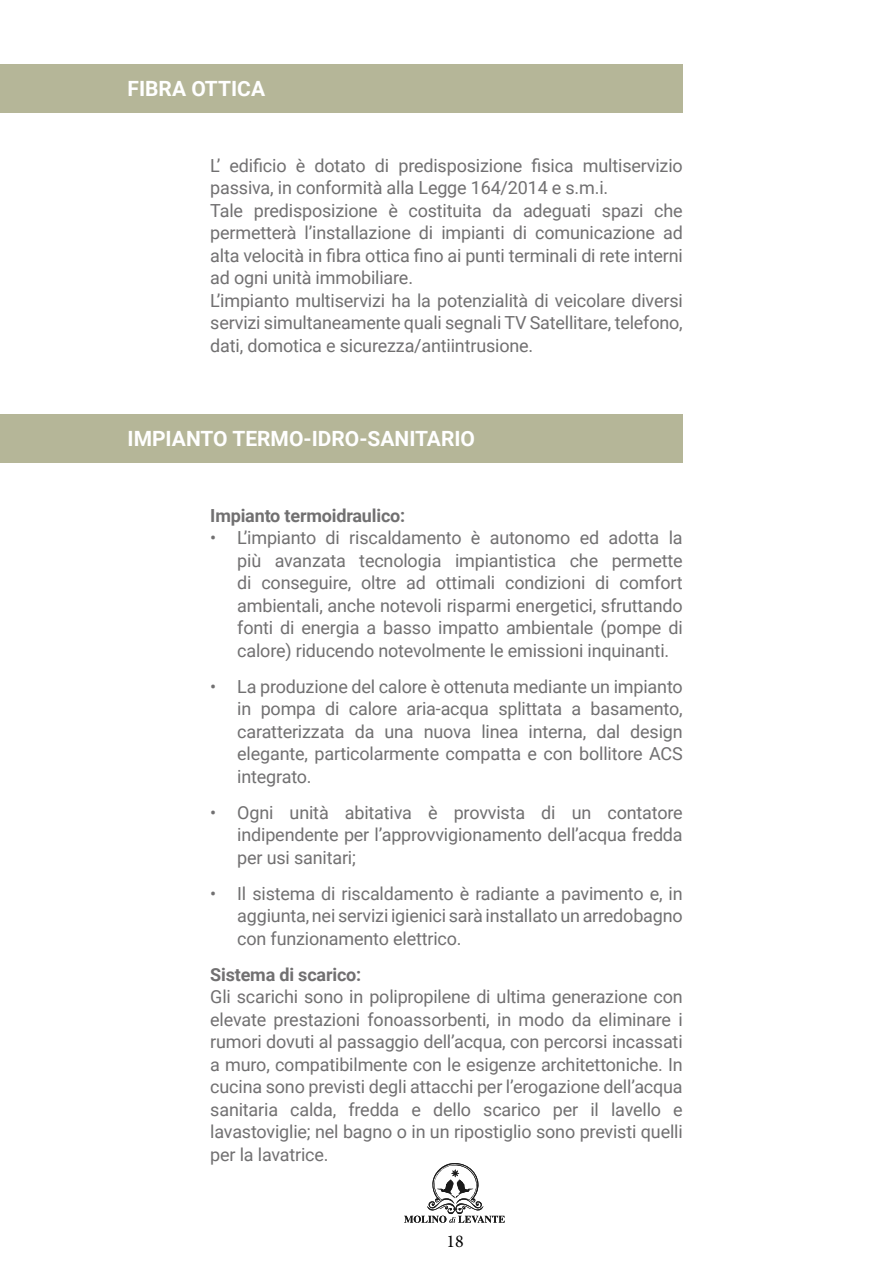
<style>
.page{position:relative;width:893px;height:1263px;background:#fff}
.page>*{position:absolute;margin:0;border:0;box-sizing:border-box;transform-origin:0 0}
.t1{font:700 21px "Roboto";color:#fff}
.t2{font:18px/22.5px "Roboto";letter-spacing:-.01em;color:#717071;text-align:justify}
.t3{font:700 18px "Roboto";letter-spacing:-.01em;color:#717071}
.t4{font:18px "Minion Pro";color:#000}
</style>
<div class="page">
<svg style="left:404px;top:1163px;width:101px;height:60px"></svg>
<div style="left:0;top:64px;width:683px;height:49px;background:#b5b698"></div>
<div style="left:0;top:414px;width:683px;height:49px;background:#b5b698"></div>
<p class="t1" style="left:128px;top:74px;width:139px">FIBRA OTTICA</p>
<p class="t2" style="left:210px;top:154px;width:474px;text-align:left">L’ edificio è dotato di predisposizione fisica multiservizio passiva, in conformità alla Legge 164/2014 e s.m.i.<br>Tale predisposizione è costituita da adeguati spazi che permetterà l’installazione di impianti di comunicazione ad alta velocità in fibra ottica fino ai punti terminali di rete interni ad ogni unità immobiliare.<br>L’impianto multiservizi ha la potenzialità di veicolare diversi servizi simultaneamente quali segnali TV Satellitare, telefono, dati, domotica e sicurezza/antiintrusione.</p>
<p class="t1" style="left:128px;top:424px;width:139px">FIBR OTTICA</p>
<p class="t1" style="left:128px;top:424px;width:349px">IMPIANTO TERMO-IDRO-SANITARIO</p>
<p class="t3" style="left:210px;top:503px;width:197px">Impianto termoidraulico:</p>
<p class="t2" style="left:237px;top:526px;width:447px;text-indent:-27px">• L’impianto di riscaldamento è autonomo ed adotta la più avanzata tecnologia impiantistica che permette di conseguire, oltre ad ottimali condizioni di comfort ambientali, anche notevoli risparmi energetici, sfruttando fonti di energia a basso impatto ambientale (pompe di calore) riducendo notevolmente le emissioni inquinanti.</p>
<p class="t2" style="left:237px;top:674px;width:447px;text-indent:-27px">• La produzione del calore è ottenuta mediante un impianto in pompa di calore aria-acqua splittata a basamento, caratterizzata da una nuova linea interna, dal design elegante, particolarmente compatta e con bollitore ACS integrato.</p>
<p class="t2" style="left:237px;top:800px;width:447px;text-indent:-27px">• Ogni unità abitativa è provvista di un contatore indipendente per l’approvvigionamento dell’acqua fredda per usi sanitari;</p>
<p class="t2" style="left:237px;top:881px;width:447px;text-indent:-27px">• Il sistema di riscaldamento è radiante a pavimento e, in aggiunta, nei servizi igienici sarà installato un arredobagno con funzionamento elettrico.</p>
<p class="t3" style="left:210px;top:962px;width:153px">Sistema di scarico:</p>
<p class="t2" style="left:210px;top:985px;width:474px">Gli scarichi sono in polipropilene di ultima generazione con elevate prestazioni fonoassorbenti, in modo da eliminare i rumori dovuti al passaggio dell’acqua, con percorsi incassati a muro, compatibilmente con le esigenze architettoniche. In cucina sono previsti degli attacchi per l’erogazione dell’acqua sanitaria calda, fredda e dello scarico per il lavello e lavastoviglie; nel bagno o in un ripostiglio sono previsti quelli per la lavatrice.</p>
<p class="t4" style="left:446px;top:1229px;width:19px">18</p>
</div>
